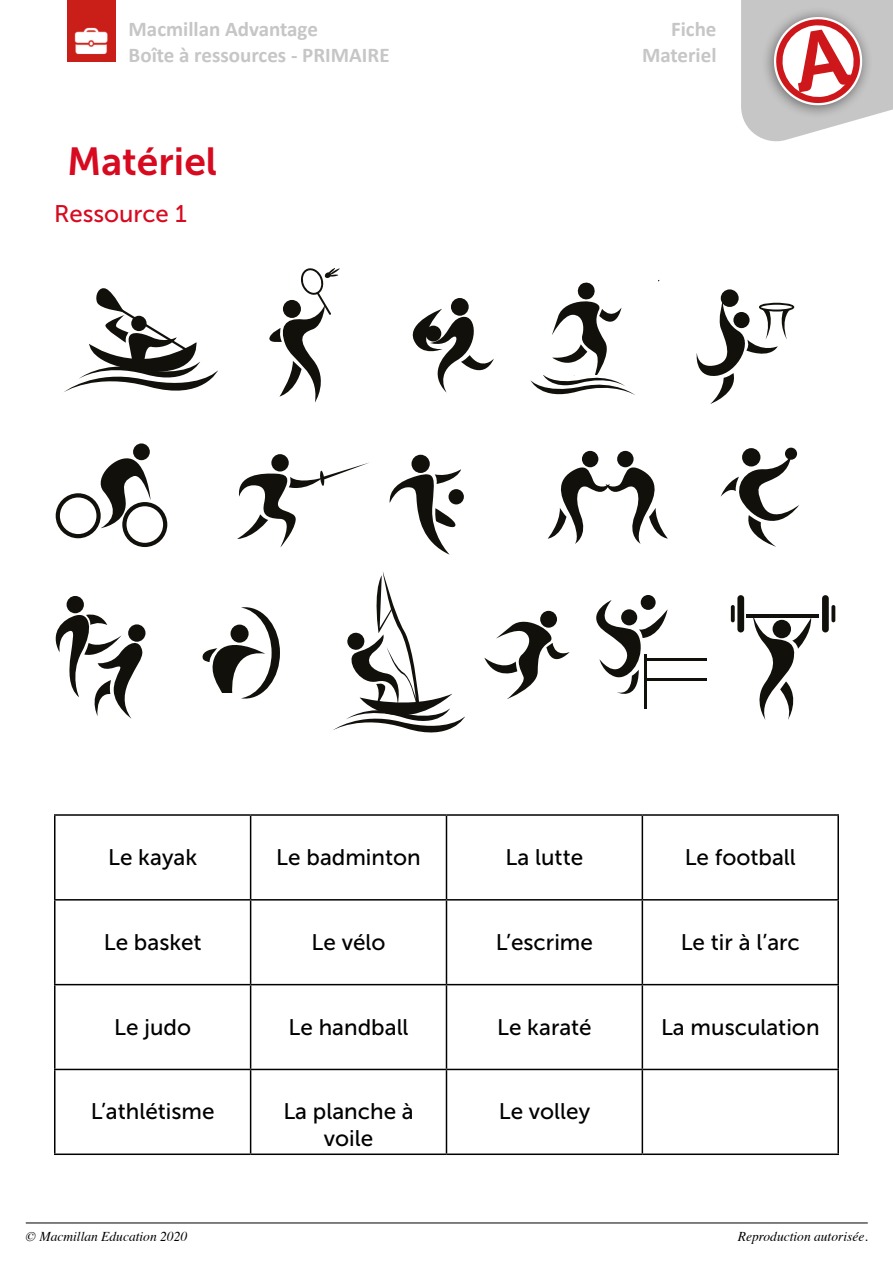
<style>
.page{position:relative;width:893px;height:1263px;background:#fff}
.page>*{position:absolute;margin:0;border:0;box-sizing:border-box;transform-origin:0 0}
.t1{font:39px "Museo Sans 700";color:#d70a20}
.t2{font:24px "Museo Sans 500";color:#d70a20}
.t3{font:22.5px/27px "Museo Sans 500";color:#000;text-align:center}
.t4{font:700 21px/25.2px "Calibri";color:#c6c6c6}
.t5{font:italic 13.5px "Times";color:#000}
</style>
<div class="page">
<hr style="left:26px;top:1222px;width:842px;height:1px;background:#000">
<img style="left:68px;top:0;width:47px;height:61px">
<svg style="left:64px;top:288px;width:154px;height:104px"></svg>
<div style="left:721px;top:289px;width:18px;height:18px;background:#12100b;border-radius:50%"></div>
<svg style="left:696px;top:301px;width:98px;height:103px"></svg>
<div style="left:67px;top:596px;width:17px;height:17px;background:#12100b;border-radius:50%"></div>
<svg style="left:128px;top:624px;width:18px;height:18px"></svg>
<svg style="left:55px;top:612px;width:89px;height:107px"></svg>
<div style="left:582px;top:451px;width:16px;height:16px;background:#12100b;border-radius:50%"></div>
<div style="left:617px;top:451px;width:17px;height:16px;background:#12100b;border-radius:50%"></div>
<svg style="left:548px;top:459px;width:120px;height:85px"></svg>
<div style="left:133px;top:443px;width:17px;height:17px;background:#12100b;border-radius:50%"></div>
<svg style="left:56px;top:453px;width:111px;height:94px"></svg>
<svg style="left:237px;top:454px;width:132px;height:94px"></svg>
<svg style="left:412px;top:280px;width:248px;height:115px"></svg>
<div style="left:742px;top:448px;width:18px;height:18px;background:#12100b;border-radius:50%"></div>
<div style="left:785px;top:448px;width:12px;height:12px;background:#12100b;border-radius:50%"></div>
<svg style="left:721px;top:456px;width:78px;height:91px"></svg>
<svg style="left:596px;top:600px;width:72px;height:103px"></svg>
<div style="left:641px;top:595px;width:15px;height:15px;background:#12100b;border-radius:50%"></div>
<hr style="left:645px;top:655px;width:2px;height:54px;background:#12100b">
<hr style="left:646px;top:658px;width:61px;height:3px;background:#12100b">
<hr style="left:646px;top:678px;width:61px;height:3px;background:#12100b">
<div style="left:411px;top:455px;width:19px;height:18px;background:#12100b;border-radius:50%"></div>
<svg style="left:389px;top:469px;width:72px;height:86px"></svg>
<div style="left:449px;top:489px;width:15px;height:15px;background:#12100b;border-radius:50%"></div>
<svg style="left:752px;top:617px;width:59px;height:103px"></svg>
<hr style="left:747px;top:614px;width:72px;height:3px;background:#12100b">
<div style="left:737px;top:595px;width:7px;height:37px;background:#12100b;border-radius:3px"></div>
<svg style="left:731px;top:605px;width:4px;height:17px"></svg>
<div style="left:822px;top:595px;width:7px;height:37px;background:#12100b;border-radius:3px"></div>
<svg style="left:831px;top:605px;width:4px;height:17px"></svg>
<svg style="left:202px;top:607px;width:78px;height:91px"></svg>
<svg style="left:484px;top:612px;width:86px;height:87px"></svg>
<svg style="left:269px;top:268px;width:71px;height:134px"></svg>
<svg style="left:333px;top:571px;width:131px;height:162px"></svg>
<hr style="left:54px;top:814px;width:197px;height:2px;background:#000">
<hr style="left:54px;top:816px;width:2px;height:83px;background:#000">
<hr style="left:251px;top:814px;width:195px;height:2px;background:#000">
<hr style="left:250px;top:816px;width:1px;height:83px;background:#000">
<hr style="left:446px;top:814px;width:196px;height:2px;background:#000">
<hr style="left:446px;top:816px;width:1px;height:83px;background:#000">
<hr style="left:642px;top:814px;width:197px;height:2px;background:#000">
<hr style="left:642px;top:816px;width:1px;height:83px;background:#000">
<hr style="left:837px;top:816px;width:2px;height:83px;background:#000">
<hr style="left:54px;top:899px;width:197px;height:1px;background:#000">
<hr style="left:54px;top:900px;width:2px;height:84px;background:#000">
<hr style="left:251px;top:899px;width:195px;height:1px;background:#000">
<hr style="left:250px;top:900px;width:1px;height:84px;background:#000">
<hr style="left:446px;top:899px;width:196px;height:1px;background:#000">
<hr style="left:446px;top:900px;width:1px;height:84px;background:#000">
<hr style="left:642px;top:899px;width:197px;height:1px;background:#000">
<hr style="left:642px;top:900px;width:1px;height:84px;background:#000">
<hr style="left:837px;top:900px;width:2px;height:84px;background:#000">
<hr style="left:54px;top:984px;width:197px;height:1px;background:#000">
<hr style="left:54px;top:985px;width:2px;height:84px;background:#000">
<hr style="left:251px;top:984px;width:195px;height:1px;background:#000">
<hr style="left:250px;top:985px;width:1px;height:84px;background:#000">
<hr style="left:446px;top:984px;width:196px;height:1px;background:#000">
<hr style="left:446px;top:985px;width:1px;height:84px;background:#000">
<hr style="left:642px;top:984px;width:197px;height:1px;background:#000">
<hr style="left:642px;top:985px;width:1px;height:84px;background:#000">
<hr style="left:837px;top:985px;width:2px;height:84px;background:#000">
<hr style="left:54px;top:1069px;width:197px;height:1px;background:#000">
<hr style="left:54px;top:1070px;width:2px;height:83px;background:#000">
<hr style="left:251px;top:1069px;width:195px;height:1px;background:#000">
<hr style="left:250px;top:1070px;width:1px;height:83px;background:#000">
<hr style="left:446px;top:1069px;width:196px;height:1px;background:#000">
<hr style="left:446px;top:1070px;width:1px;height:83px;background:#000">
<hr style="left:642px;top:1069px;width:197px;height:1px;background:#000">
<hr style="left:642px;top:1070px;width:1px;height:83px;background:#000">
<hr style="left:837px;top:1070px;width:2px;height:83px;background:#000">
<hr style="left:54px;top:1153px;width:197px;height:2px;background:#000">
<hr style="left:251px;top:1153px;width:195px;height:2px;background:#000">
<hr style="left:446px;top:1153px;width:196px;height:2px;background:#000">
<hr style="left:642px;top:1153px;width:197px;height:2px;background:#000">
<svg style="left:741px;top:0;width:152px;height:142px"></svg>
<p class="t4" style="left:129px;top:17px;width:262px">Macmillan Advantage<br>Boîte à ressources - PRIMAIRE</p>
<p class="t4" style="left:642px;top:17px;width:76px;text-align:right">Fiche<br>Materiel</p>
<h1 class="t1" style="left:67px;top:139px;width:151px">Matériel</h1>
<p class="t2" style="left:54px;top:201px;width:134px">Ressource 1</p>
<p class="t3" style="left:108px;top:844px;width:91px">Le kayak</p>
<p class="t3" style="left:276px;top:844px;width:146px">Le badminton</p>
<p class="t3" style="left:506px;top:844px;width:79px">La lutte</p>
<p class="t3" style="left:685px;top:844px;width:113px">Le football</p>
<p class="t3" style="left:104px;top:928px;width:99px">Le basket</p>
<p class="t3" style="left:312px;top:928px;width:75px">Le vélo</p>
<p class="t3" style="left:496px;top:928px;width:99px">L’escrime</p>
<p class="t3" style="left:681px;top:928px;width:121px">Le tir à l’arc</p>
<p class="t3" style="left:114px;top:1013px;width:78px">Le judo</p>
<p class="t3" style="left:289px;top:1013px;width:122px">Le handball</p>
<p class="t3" style="left:497px;top:1013px;width:96px">Le karaté</p>
<p class="t3" style="left:661px;top:1013px;width:160px">La musculation</p>
<p class="t3" style="left:91px;top:1098px;width:125px">L’athlétisme</p>
<p class="t3" style="left:283px;top:1098px;width:132px">La planche à voile</p>
<p class="t3" style="left:499px;top:1098px;width:93px">Le volley</p>
<p class="t5" style="left:26px;top:1225px;width:163px">© Macmillan Education 2020</p>
<p class="t5" style="left:738px;top:1225px;width:131px">Reproduction autorisée.</p>
</div>
